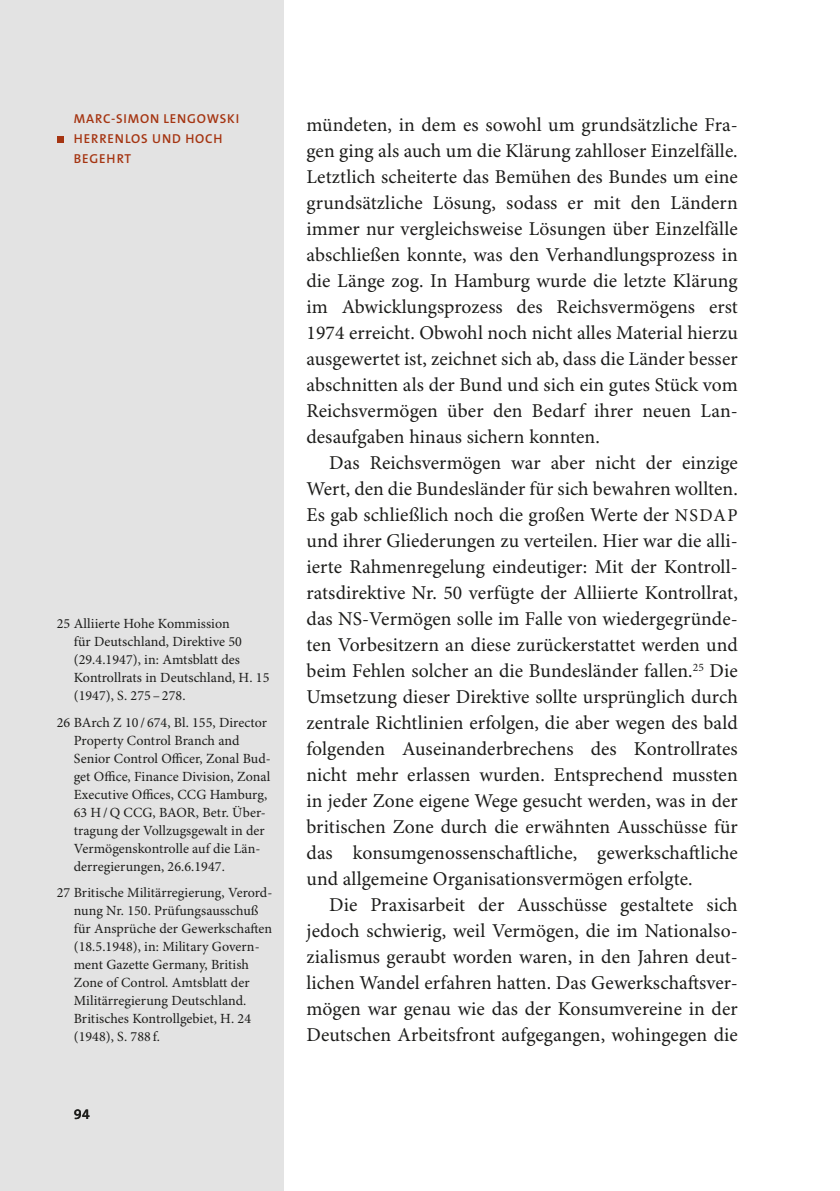
<style>
.page{position:relative;width:840px;height:1191px;background:#fff}
.page>*{position:absolute;margin:0;border:0;box-sizing:border-box;transform-origin:0 0}
.t1{font:19.6px/26px "Minion Pro";letter-spacing:.005em;color:#1c1c1a;text-align:justify}
.t2{font:14px/18px "Minion Pro";letter-spacing:.005em;color:#1c1c1a}
.t3{font:600 14px "The Sans Os F";color:#1c1c1a}
.t4{font:600 13px/20px "The Sans Os F";letter-spacing:.065em;color:#a53512}
.s1{font-size:18px}
</style>
<div class="page">
<div style="left:0;top:0;width:283px;height:1191px;background:#e3e3e3"></div>
<div style="left:57px;top:136px;width:6px;height:7px;background:#a53512"></div>
<p class="t4" style="left:74px;top:109px;width:167px">MARC-SIMON LENGOWSKI<br>HERRENLOS UND HOCH<br>BEGEHRT</p>
<p class="t2" style="left:74px;top:615px;width:197px;text-indent:-17px">25 Alliierte Hohe Kommission<br>für Deutschland, Direktive 50 (29.4.1947), in: Amtsblatt des<br>Kontrollrats in Deutschland, H. 15 (1947), S. 275 – 278.</p>
<p class="t2" style="left:74px;top:713px;width:198px;text-indent:-17px">26 BArch Z 10 / 674, Bl. 155, Director<br>Property Control Branch and<br>Senior Control Officer, Zonal Bud&shy;get Office, Finance Division, Zonal<br>Executive Offices, CCG Hamburg,<br>63 H/Q CCG, BAOR, Betr. Über&shy;tragung der Vollzugsgewalt in der<br>Vermögenskontrolle auf die Län&shy;derregierungen, 26.6.1947.</p>
<p class="t2" style="left:74px;top:884px;width:200px;text-indent:-17px">27 Britische Militärregierung, Verord&shy;nung Nr. 150. Prüfungsausschuß für Ansprüche der Gewerkschaften (18.5.1948), in: Military Govern&shy;ment Gazette Germany, British<br>Zone of Control. Amtsblatt der<br>Militärregierung Deutschland.<br>Britisches Kontrollgebiet, H. 24 (1948), S. 788 f.</p>
<p class="t3" style="left:74px;top:1105px;width:17px">94</p>
<p class="t1" style="left:306px;top:112px;width:432px">mündeten, in dem es sowohl um grundsätzliche Fra&shy;gen ging als auch um die Klärung zahlloser Einzelfälle.<br>Letztlich scheiterte das Bemühen des Bundes um eine grundsätzliche Lösung, sodass er mit den Ländern immer nur vergleichsweise Lösungen über Einzelfälle abschließen konnte, was den Verhandlungsprozess in die Länge zog. In Hamburg wurde die letzte Klärung im Abwicklungsprozess des Reichsvermögens erst 1974 erreicht. Obwohl noch nicht alles Material hierzu ausgewertet ist, zeichnet sich ab, dass die Länder besser abschnitten als der Bund und sich ein gutes Stück vom Reichsvermögen über den Bedarf ihrer neuen Lan&shy;desaufgaben hinaus sichern konnten.</p>
<p class="t1" style="left:306px;top:450px;width:432px;text-indent:23px">Das Reichsvermögen war aber nicht der einzige Wert, den die Bundesländer für sich bewahren wollten.<br>Es gab schließlich noch die großen Werte der <span class="s1">NSDAP </span>und ihrer Gliederungen zu verteilen. Hier war die alli&shy;ierte Rahmenregelung eindeutiger: Mit der Kontroll&shy;ratsdirektive Nr. 50 verfügte der Alliierte Kontrollrat, das NS-Vermögen solle im Falle von wiedergegründe&shy;ten Vorbesitzern an diese zurückerstattet werden und beim Fehlen solcher an die Bundesländer fallen.<sup>25</sup> Die Umsetzung dieser Direktive sollte ursprünglich durch zentrale Richtlinien erfolgen, die aber wegen des bald folgenden Auseinanderbrechens des Kontrollrates nicht mehr erlassen wurden. Entsprechend mussten in jeder Zone eigene Wege gesucht werden, was in der britischen Zone durch die erwähnten Ausschüsse für das konsumgenossenschaftliche, gewerkschaftliche und allgemeine Organisationsvermögen erfolgte.</p>
<p class="t1" style="left:306px;top:893px;width:432px;text-indent:23px">Die Praxisarbeit der Ausschüsse gestaltete sich jedoch schwierig, weil Vermögen, die im Nationalso&shy;zialismus geraubt worden waren, in den Jahren deut&shy;lichen Wandel erfahren hatten. Das Gewerkschaftsver&shy;mögen war genau wie das der Konsumvereine in der Deutschen Arbeitsfront aufgegangen, wohingegen die</p>
</div>
